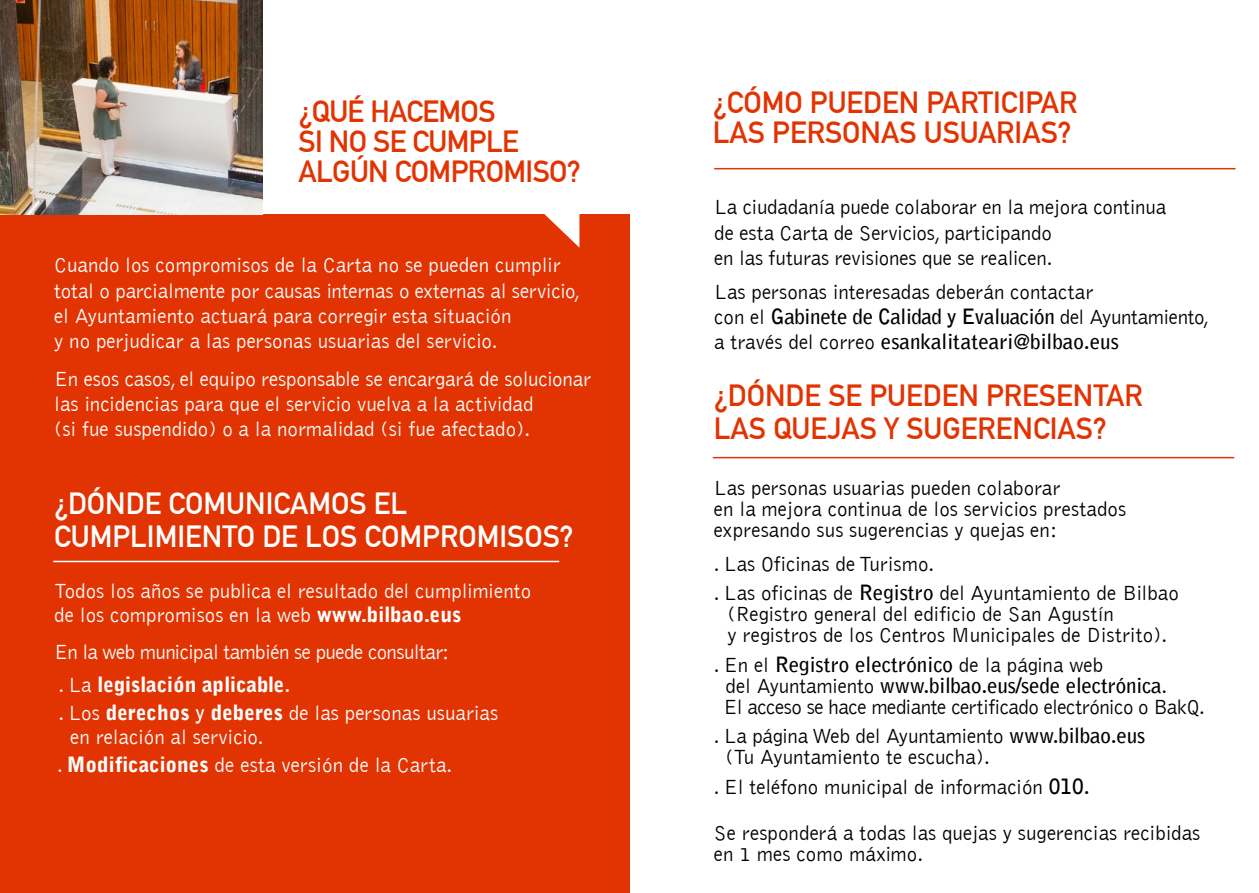
<style>
.page{position:relative;width:1259px;height:893px;background:#fff}
.page>*{position:absolute;margin:0;border:0;box-sizing:border-box;transform-origin:0 0}
.t1{font:700 30px/30px "DIN Alternate";color:#e23302}
.t2{font:700 30px/33px "DIN Alternate";color:#fff}
.t3{font:700 30px/30px "DIN Alternate";letter-spacing:-.02em;color:#e23302}
.t4{font:300 21px/21px "Bell Gothic";color:#000}
.t5{font:300 21px/25.2px "Bell Gothic";color:#fff}
.t6{font:300 21px/21px "Bell Gothic";letter-spacing:-.025em;color:#000}
.t7{font:300 21px/32.5px "Bell Gothic";letter-spacing:-.03em;color:#fff}
.s1{font-weight:900}
.s2{font-weight:700}
</style>
<div class="page">
<div style="left:0;top:215px;width:629px;height:678px;background:#e23302"></div>
<svg style="left:544px;top:214px;width:35px;height:33px"></svg>
<img style="left:0;top:0;width:262px;height:215px">
<hr style="left:53px;top:561px;width:506px;height:1px;background:#fff">
<hr style="left:714px;top:168px;width:521px;height:1px;background:#e23302">
<hr style="left:713px;top:457px;width:521px;height:1px;background:#e23302">
<h1 class="t3" style="left:298px;top:95px;width:284px">¿QUÉ HACEMOS<br>SI NO SE CUMPLE<br>ALGÚN COMPROMISO?</h1>
<p class="t5" style="left:54px;top:253px;width:528px">Cuando los compromisos de la Carta no se pueden cumplir total o parcialmente por causas internas o externas al servicio, el Ayuntamiento actuará para corregir esta situación<br>y no perjudicar a las personas usuarias del servicio.</p>
<p class="t5" style="left:54px;top:367px;width:539px">En esos casos, el equipo responsable se encargará de solucionar las incidencias para que el servicio vuelva a la actividad<br>(si fue suspendido) o a la normalidad (si fue afectado).</p>
<h1 class="t2" style="left:54px;top:485px;width:521px">¿DÓNDE COMUNICAMOS EL<br>CUMPLIMIENTO DE LOS COMPROMISOS?</h1>
<p class="t5" style="left:54px;top:580px;width:479px;line-height:24px">Todos los años se publica el resultado del cumplimiento de los compromisos en la web <span class="s1">www.bilbao.eus</span></p>
<p class="t7" style="left:54px;top:636px;width:396px">En la web municipal también se puede consultar: . La <span class="s1">legislación aplicable</span><span class="s2">.</span></p>
<p class="t5" style="left:70px;top:701px;width:430px;line-height:24px;text-indent:-12px">. Los <span class="s1">derechos</span> <span class="s2">y</span> <span class="s1">deberes</span> de las personas usuarias en relación al servicio.</p>
<p class="t5" style="left:57px;top:753px;width:397px">. <span class="s1">Modificaciones</span> de esta versión de la Carta.</p>
<h1 class="t1" style="left:713px;top:85px;width:366px">¿CÓMO PUEDEN PARTICIPAR<br>LAS PERSONAS USUARIAS?</h1>
<p class="t4" style="left:714px;top:195px;width:453px;line-height:25.2px">La ciudadanía puede colaborar en la mejora continua de esta Carta de Servicios, participando<br>en las futuras revisiones que se realicen.</p>
<p class="t4" style="left:714px;top:280px;width:497px;line-height:25.2px">Las personas interesadas deberán contactar<br>con el <span class="s2">Gabinete de Calidad y Evaluación</span> del Ayuntamiento, a través del correo <span class="s2">esankalitateari@bilbao.eus</span></p>
<h1 class="t1" style="left:714px;top:377px;width:430px;line-height:33.5px">¿DÓNDE SE PUEDEN PRESENTAR<br>LAS QUEJAS Y SUGERENCIAS?</h1>
<p class="t4" style="left:714px;top:478px;width:414px">Las personas usuarias pueden colaborar<br>en la mejora continua de los servicios prestados expresando sus sugerencias y quejas en:</p>
<p class="t4" style="left:714px;top:550px;width:466px;line-height:29.5px">. Las Oficinas de Turismo.<br>. Las oficinas de <span class="s2">Registro</span> del Ayuntamiento de Bilbao</p>
<p class="t4" style="left:727px;top:604px;width:441px">(Registro general del edificio de San Agustín<br>y registros de los Centros Municipales de Distrito).</p>
<p class="t6" style="left:723px;top:655px;width:483px;text-indent:-9px">. En el <span class="s2">Registro electrónico</span> de la página web<br>del Ayuntamiento <span class="s2">www.bilbao.eus/sede electrónica</span>.<br>El acceso se hace mediante certificado electrónico o BakQ.</p>
<p class="t4" style="left:725px;top:726px;width:421px;text-indent:-12px">. La página Web del Ayuntamiento <span class="s2">www.bilbao.eus </span>(Tu Ayuntamiento te escucha).</p>
<p class="t4" style="left:714px;top:777px;width:377px">. El teléfono municipal de información <span class="s2">010.</span></p>
<p class="t4" style="left:714px;top:823px;width:488px">Se responderá a todas las quejas y sugerencias recibidas en 1 mes como máximo.</p>
</div>
